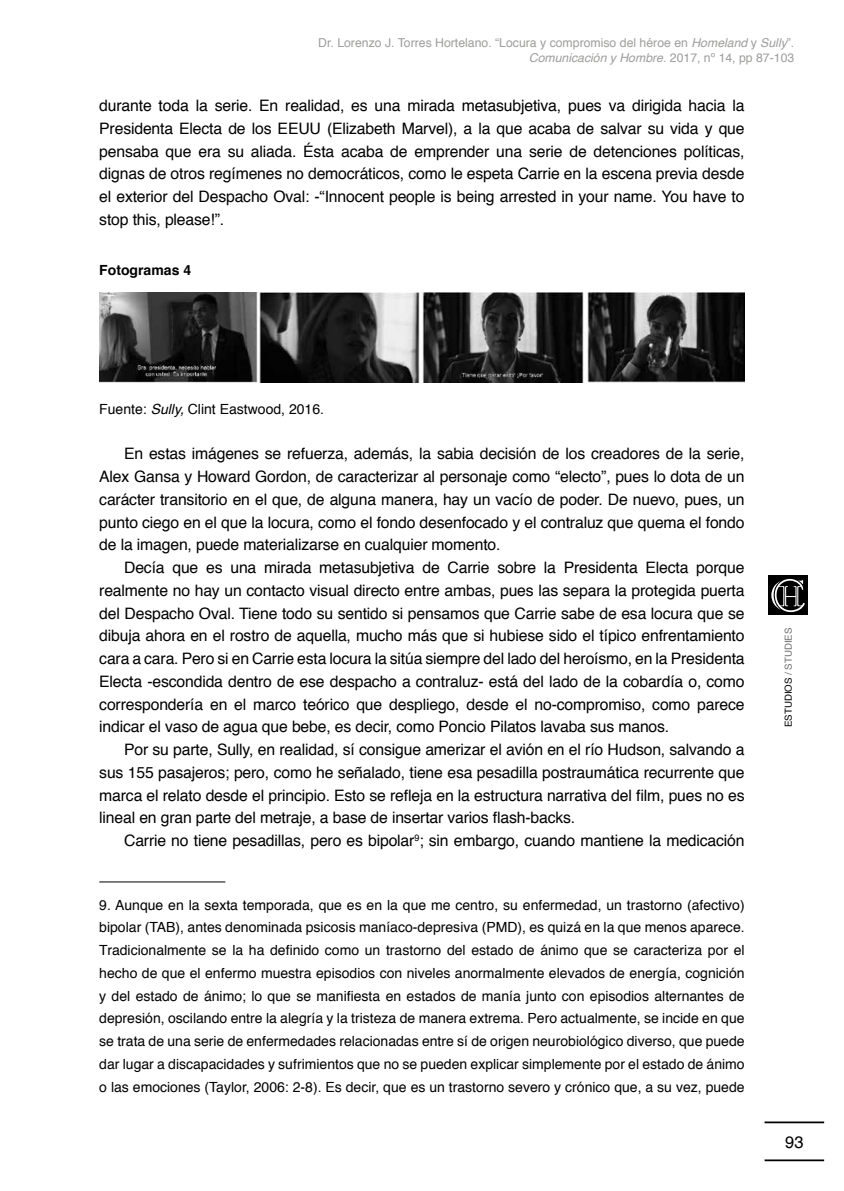
<style>
.page{position:relative;width:844px;height:1191px;background:#fff}
.page>*{position:absolute;margin:0;border:0;box-sizing:border-box;transform-origin:0 0}
.t1{font:16.62px "Helvetica";color:#000}
.t2{font:15.75px/22.8px "Helvetica";letter-spacing:-.01em;color:#000;text-align:justify}
.t3{font:14px/22.8px "Helvetica";color:#000;text-align:justify}
.t4{font:700 14px "Helvetica";color:#000}
.t5{font:12.25px/14.7px "Helvetica";color:#9d9d9c;text-align:right}
.t6{font:9.62px "Helvetica";color:#000}
.s1{font-style:italic}
.s2{color:#706f6f}
</style>
<div class="page">
<hr style="left:764px;top:1159px;width:59px;height:2px;background:#000">
<hr style="left:764px;top:1121px;width:59px;height:2px;background:#000">
<div style="left:768px;top:575px;width:39px;height:40px;background:#000"></div>
<svg style="left:771px;top:579px;width:33px;height:33px"></svg>
<hr style="left:99px;top:881px;width:126px;height:1px;background:#000">
<img style="left:99px;top:292px;width:645px;height:91px">
<p class="t5" style="left:318px;top:36px;width:477px">Dr. Lorenzo J. Torres Hortelano. “Locura y compromiso del héroe en <span class="s1">Homeland</span> y <span class="s1">Sully</span>”.<br><span class="s1">Comunicación y Hombre</span>. 2017, nº 14, pp 87-103</p>
<p class="t2" style="left:99px;top:95px;width:646px">durante toda la serie. En realidad, es una mirada metasubjetiva, pues va dirigida hacia la Presidenta Electa de los EEUU (Elizabeth Marvel), a la que acaba de salvar su vida y que pensaba que era su aliada. Ésta acaba de emprender una serie de detenciones políticas, dignas de otros regímenes no democráticos, como le espeta Carrie en la escena previa desde el exterior del Despacho Oval: ‒“Innocent people is being arrested in your name. You have to stop this, please!”.</p>
<p class="t4" style="left:99px;top:259px;width:93px">Fotogramas 4</p>
<p class="t3" style="left:99px;top:398px;width:226px">Fuente: <span class="s1">Sully,</span> Clint Eastwood, 2016.</p>
<p class="t2" style="left:99px;top:443px;width:646px;text-indent:25px">En estas imágenes se refuerza, además, la sabia decisión de los creadores de la serie, Alex Gansa y Howard Gordon, de caracterizar al personaje como “electo”, pues lo dota de un carácter transitorio en el que, de alguna manera, hay un vacío de poder. De nuevo, pues, un punto ciego en el que la locura, como el fondo desenfocado y el contraluz que quema el fondo de la imagen, puede materializarse en cualquier momento.</p>
<p class="t2" style="left:99px;top:557px;width:646px;text-indent:25px">Decía que es una mirada metasubjetiva de Carrie sobre la Presidenta Electa porque realmente no hay un contacto visual directo entre ambas, pues las separa la protegida puerta del Despacho Oval. Tiene todo su sentido si pensamos que Carrie sabe de esa locura que se dibuja ahora en el rostro de aquella, mucho más que si hubiese sido el típico enfrentamiento cara a cara. Pero si en Carrie esta locura la sitúa siempre del lado del heroísmo, en la Presidenta Electa ‒escondida dentro de ese despacho a contraluz‒ está del lado de la cobardía o, como correspondería en el marco teórico que despliego, desde el no-compromiso, como parece indicar el vaso de agua que bebe, es decir, como Poncio Pilatos lavaba sus manos.</p>
<p class="t2" style="left:99px;top:739px;width:646px;text-indent:25px">Por su parte, Sully, en realidad, sí consigue amerizar el avión en el río Hudson, salvando a sus 155 pasajeros; pero, como he señalado, tiene esa pesadilla postraumática recurrente que marca el relato desde el principio. Esto se refleja en la estructura narrativa del film, pues no es lineal en gran parte del metraje, a base de insertar varios flash-backs.</p>
<p class="t2" style="left:124px;top:830px;width:622px">Carrie no tiene pesadillas, pero es bipolar<sup>9</sup>; sin embargo, cuando mantiene la medicación</p>
<p class="t3" style="left:99px;top:893px;width:646px">9. Aunque en la sexta temporada, que es en la que me centro, su enfermedad, un trastorno (afectivo) bipolar (TAB), antes denominada psicosis maníaco-depresiva (PMD), es quizá en la que menos aparece.<br>Tradicionalmente se la ha definido como un trastorno del estado de ánimo que se caracteriza por el hecho de que el enfermo muestra episodios con niveles anormalmente elevados de energía, cognición y del estado de ánimo; lo que se manifiesta en estados de manía junto con episodios alternantes de depresión, oscilando entre la alegría y la tristeza de manera extrema. Pero actualmente, se incide en que se trata de una serie de enfermedades relacionadas entre sí de origen neurobiológico diverso, que puede dar lugar a discapacidades y sufrimientos que no se pueden explicar simplemente por el estado de ánimo o las emociones (Taylor, 2006: 2-8). Es decir, que es un trastorno severo y crónico que, a su vez, puede</p>
<p class="t6" style="left:780px;top:727px;width:101px;rotate:-90deg">ESTUDIOS <span class="s2">/ STUDIES</span></p>
<p class="t1" style="left:784px;top:1129px;width:20px">93</p>
</div>
